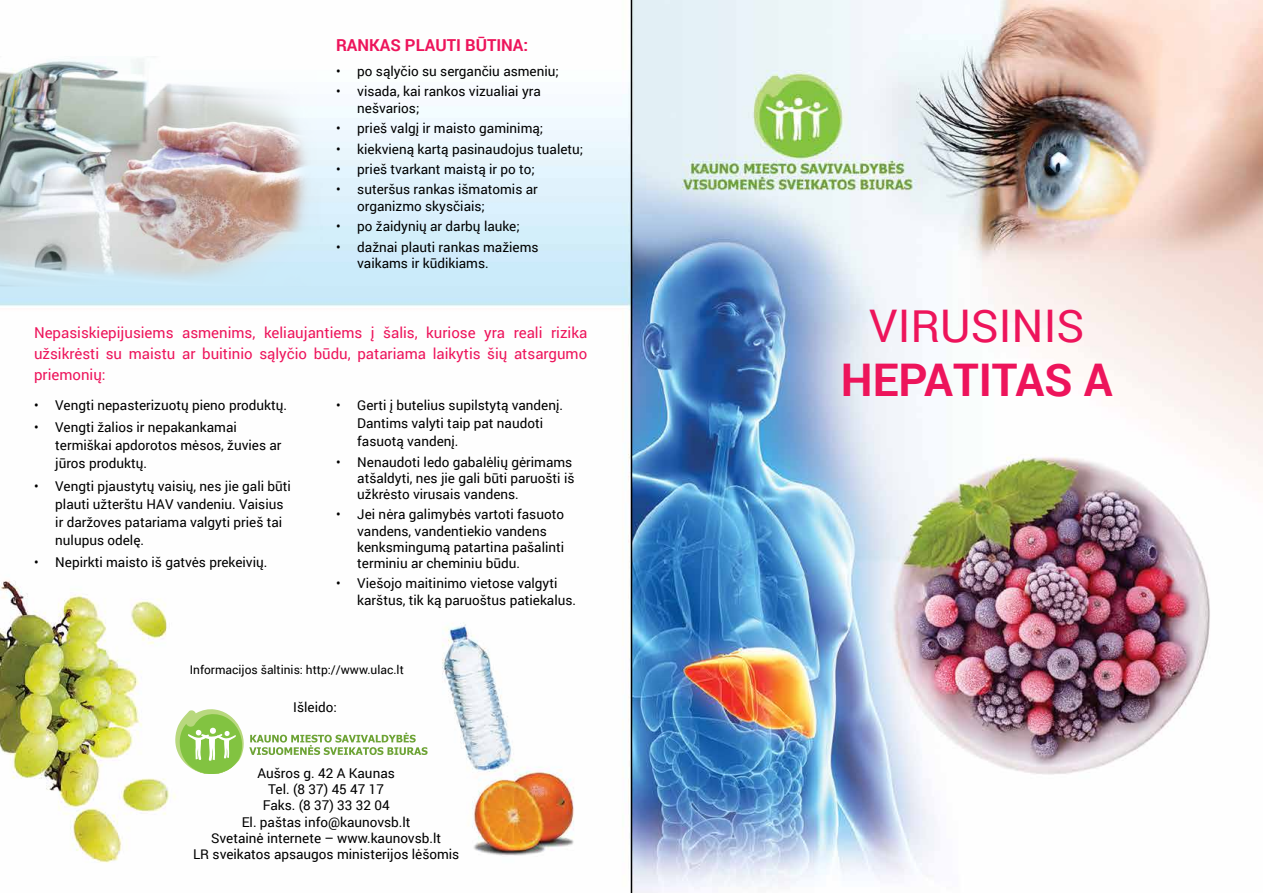
<style>
.page{position:relative;width:1263px;height:893px;background:#fff}
.page>*{position:absolute;margin:0;border:0;box-sizing:border-box;transform-origin:0 0}
.t1{font:700 45px "Roboto";color:#ed145b}
.t2{font:45px "Roboto";color:#ed145b}
.t3{font:700 16.5px "Roboto";color:#ed145b}
.t4{font:15px/21px "Roboto";color:#ed145b;text-align:justify}
.t5{font:13.5px/16.2px "Roboto";color:#000}
.t6{font:12px "Roboto";color:#000}
</style>
<div class="page">
<img style="left:0;top:0;width:1263px;height:893px">
<img style="left:0;top:57px;width:326px;height:229px">
<svg style="left:249px;top:733px;width:179px;height:22px"></svg>
<svg style="left:175px;top:709px;width:68px;height:65px"></svg>
<hr style="left:631px;top:0;width:1px;height:893px;background:#000">
<p class="t3" style="left:336px;top:34px;width:194px">RANKAS PLAUTI BŪTINA:</p>
<p class="t5" style="left:336px;top:63px;width:224px">• po sąlyčio su sergančiu asmeniu;</p>
<p class="t5" style="left:357px;top:83px;width:185px;text-indent:-21px">• visada, kai rankos vizualiai yra nešvarios;</p>
<p class="t5" style="left:336px;top:120px;width:209px">• prieš valgį ir maisto gaminimą;</p>
<p class="t5" style="left:336px;top:140px;width:249px">• kiekvieną kartą pasinaudojus tualetu;</p>
<p class="t5" style="left:336px;top:161px;width:201px">• prieš tvarkant maistą ir po to;</p>
<p class="t5" style="left:357px;top:181px;width:182px;text-indent:-21px">• suteršus rankas išmatomis ar organizmo skysčiais;</p>
<p class="t5" style="left:336px;top:218px;width:185px">• po žaidynių ar darbų lauke;</p>
<p class="t5" style="left:357px;top:238px;width:183px;text-indent:-21px">• dažnai plauti rankas mažiems vaikams ir kūdikiams.</p>
<p class="t4" style="left:34px;top:322px;width:555px">Nepasiskiepijusiems asmenims, keliaujantiems į šalis, kuriose yra reali rizika užsikrėsti su maistu ar buitinio sąlyčio būdu, patariama laikytis šių atsargumo priemonių:</p>
<p class="t5" style="left:34px;top:397px;width:255px">• Vengti nepasterizuotų pieno produktų.</p>
<p class="t5" style="left:55px;top:418px;width:228px;line-height:18px;text-indent:-21px">• Vengti žalios ir nepakankamai termiškai apdorotos mėsos, žuvies ar jūros produktų.</p>
<p class="t5" style="left:55px;top:476px;width:237px;line-height:18px;text-indent:-21px">• Vengti pjaustytų vaisių, nes jie gali būti plauti užterštu HAV vandeniu. Vaisius ir daržoves patariama valgyti prieš tai nulupus odelę.</p>
<p class="t5" style="left:34px;top:553px;width:235px">• Nepirkti maisto iš gatvės prekeivių.</p>
<p class="t5" style="left:357px;top:396px;width:207px;line-height:18px;text-indent:-21px">• Gerti į butelius supilstytą vandenį.<br>Dantims valyti taip pat naudoti fasuotą vandenį.</p>
<p class="t5" style="left:357px;top:453px;width:219px;text-indent:-21px">• Nenaudoti ledo gabalėlių gėrimams atšaldyti, nes jie gali būti paruošti iš užkrėsto virusais vandens.</p>
<p class="t5" style="left:357px;top:506px;width:208px;text-indent:-21px">• Jei nėra galimybės vartoti fasuoto vandens, vandentiekio vandens kenksmingumą patartina pašalinti terminiu ar cheminiu būdu.</p>
<p class="t5" style="left:357px;top:575px;width:220px;text-indent:-21px">• Viešojo maitinimo vietose valgyti karštus, tik ką paruoštus patiekalus.</p>
<p class="t6" style="left:190px;top:661px;width:216px">Informacijos šaltinis: http://www.ulac.lt</p>
<p class="t5" style="left:293px;top:698px;width:45px">Išleido:</p>
<p class="t5" style="left:193px;top:764px;width:268px;text-align:center">Aušros g. 42 A Kaunas<br>Tel. (8 37) 45 47 17<br>Faks. (8 37) 33 32 04<br>El. paštas info@kaunovsb.lt<br>Svetainė internete – www.kaunovsb.lt<br>LR sveikatos apsaugos ministerijos lėšomis</p>
<h1 class="t2" style="left:869px;top:294px;width:217px">VIRUSINIS</h1>
<h1 class="t1" style="left:841px;top:348px;width:273px">HEPATITAS A</h1>
</div>
